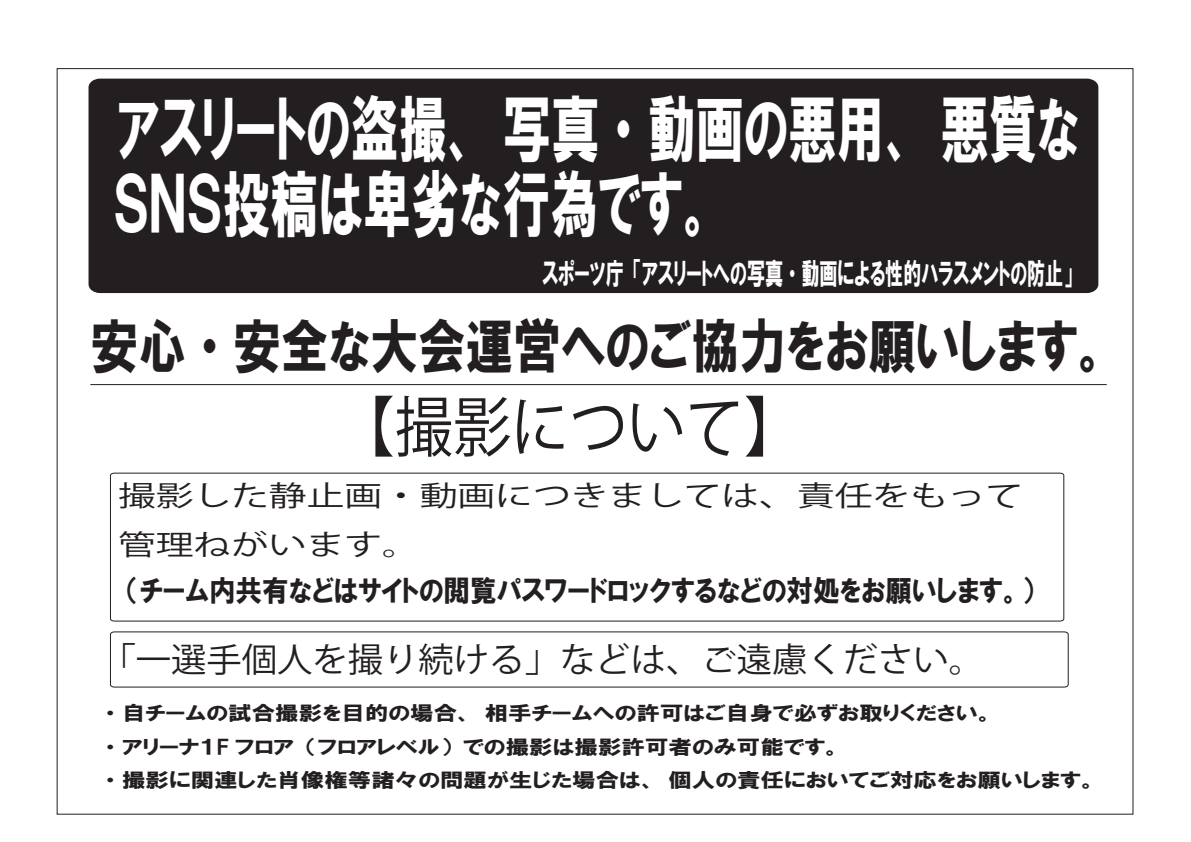
<style>
.page{position:relative;width:1191px;height:842px;background:#fff}
.page>*{position:absolute;margin:0;border:0;box-sizing:border-box;transform-origin:0 0}
.t1{font:73.2px/74.9px "HGP Soei Kakugothic UB";color:#fff;scale:.66 1}
.t2{font:65.5px "Koz Go Pro";color:#231f20;scale:.89 1}
.t3{font:59px "HGP Soei Kakugothic UB";color:#231f20;scale:.81 1}
.t4{font:33.9px "Koz Go Pro";color:#231f20;scale:1.04 1}
.t5{font:29.6px "HGP Soei Kakugothic UB";color:#fff;scale:.61 1}
.t6{font:29.5px "HGP Soei Kakugothic UB";color:#231f20;scale:.9 1}
.t7{font:28.2px/49.3px "Koz Go Pro";color:#231f20;scale:1.34 1}
.t8{font:19.7px "HGP Soei Kakugothic UB";color:#231f20;scale:1.19 1}
</style>
<div class="page">
<div style="left:88px;top:79px;width:1010px;height:214px;background:#231f20"></div>
<svg style="left:110px;top:472px;width:954px;height:150px"></svg>
<svg style="left:110px;top:631px;width:959px;height:57px"></svg>
<hr style="left:90px;top:384px;width:1016px;height:1px;background:#231f20">
<h1 class="t1" style="left:113px;top:91px;width:1465px">アスリートの盗撮、写真・動画の悪用、悪質な<br>ＳＮＳ投稿は卑劣な行為です。</h1>
<h3 class="t5" style="left:542px;top:259px;width:870px">スポーツ庁「アスリートへの写真・動画による性的ハラスメントの防止」</h3>
<h3 class="t3" style="left:91px;top:317px;width:1259px">安心・安全な大会運営ヘのご協力をお願いします。</h3>
<h2 class="t2" style="left:337px;top:385px;width:524px">【撮影について】</h2>
<h3 class="t7" style="left:118px;top:472px;width:677px">撮影した静止画・動画につきましては、責任をもって管理ねがいます。</h3>
<h3 class="t6" style="left:127px;top:576px;width:1009px">（チーム内共有などはサイトの閲覧パスワードロックするなどの対処をお願いします。）</h3>
<h3 class="t4" style="left:100px;top:638px;width:851px">「一選手個人を撮り続ける」などは、ご遠慮ください。</h3>
<p class="t8" style="left:104px;top:703px;width:748px">・自チームの試合撮影を目的の場合、相手チームへの許可はご自身で必ずお取りください。</p>
<p class="t8" style="left:104px;top:736px;width:620px">・アリーナ１F フロア（フロアレベル）での撮影は撮影許可者のみ可能です。</p>
<p class="t8" style="left:104px;top:770px;width:835px">・撮影に関連した肖像権等諸々の問題が生じた場合は、個人の責任においてご対応をお願いします。</p>
</div>
